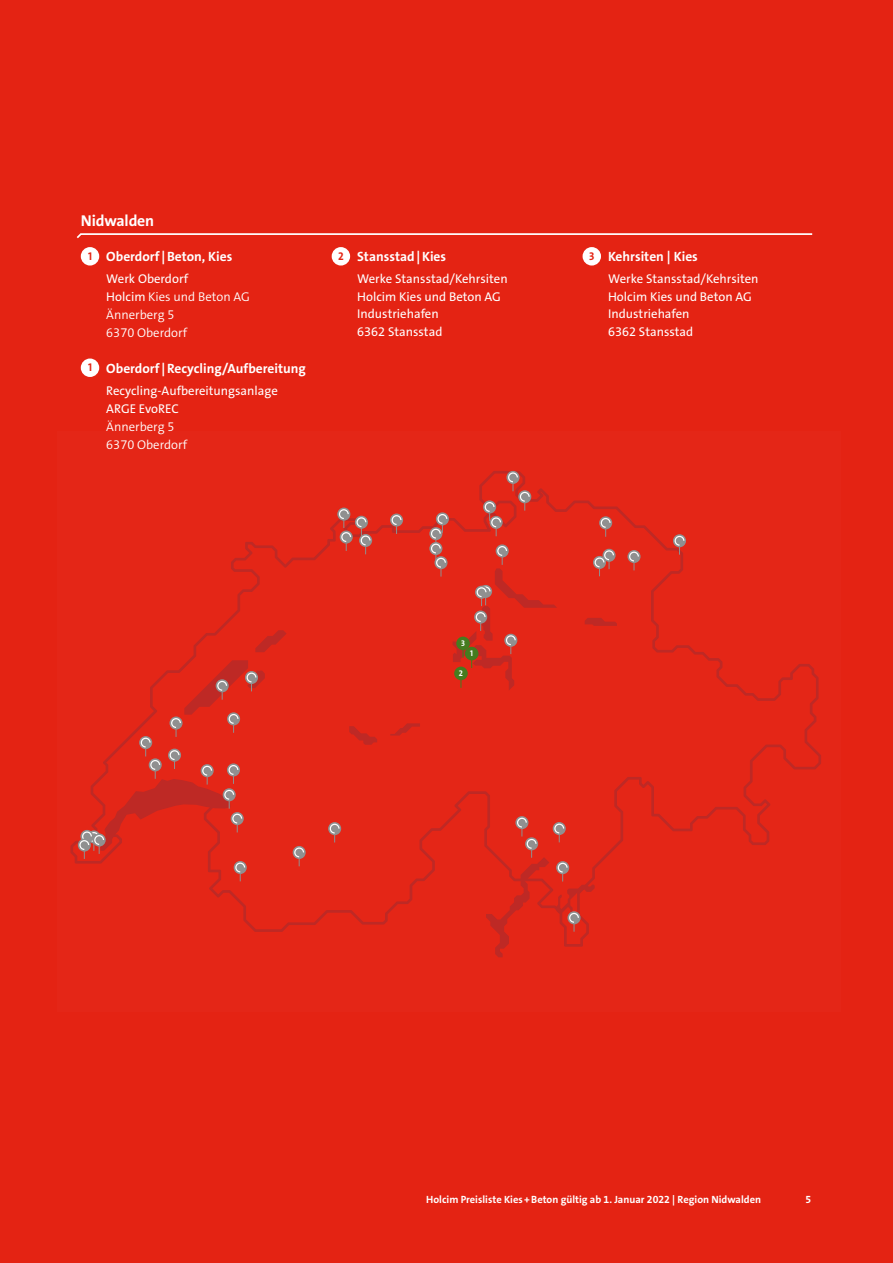
<style>
.page{position:relative;width:893px;height:1263px;background:#e42313}
.page>*{position:absolute;margin:0;border:0;box-sizing:border-box;transform-origin:0 0}
.t1{font:15.75px "The Sans LP7 Bld";letter-spacing:-.01em;color:#fff}
.t2{font:13.5px "The Sans LP7 Bld";color:#fff}
.t3{font:12.75px/17.5px "The Sans LP5 Plain";color:#fff}
.t4{font:12.75px/18px "The Sans LP4 Se Lig";color:#fff}
.t5{font:11.25px "The Sans LP7 Bld";color:#e42313}
.t6{font:10.5px "The Sans LP7 Bld";color:#fff}
.t7{font:8.25px "The Sans LP7 Bld";color:#fff}
.s1{font-family:"The Sans LP5 Plain"}
</style>
<div class="page">
<div style="left:57px;top:431px;width:784px;height:580px;background:#e42617"></div>
<svg style="left:70px;top:471px;width:751px;height:461px"></svg>
<svg style="left:349px;top:726px;width:28px;height:19px"></svg>
<svg style="left:390px;top:723px;width:30px;height:12px"></svg>
<svg style="left:585px;top:618px;width:32px;height:8px"></svg>
<svg style="left:255px;top:630px;width:32px;height:22px"></svg>
<svg style="left:627px;top:550px;width:13px;height:13px"></svg>
<svg style="left:629px;top:552px;width:10px;height:18px"></svg>
<svg style="left:602px;top:549px;width:14px;height:13px"></svg>
<svg style="left:593px;top:556px;width:13px;height:13px"></svg>
<svg style="left:595px;top:550px;width:19px;height:26px"></svg>
<svg style="left:673px;top:534px;width:13px;height:13px"></svg>
<svg style="left:675px;top:536px;width:9px;height:19px"></svg>
<svg style="left:599px;top:516px;width:13px;height:13px"></svg>
<svg style="left:601px;top:518px;width:10px;height:19px"></svg>
<svg style="left:515px;top:816px;width:13px;height:13px"></svg>
<svg style="left:429px;top:527px;width:13px;height:13px"></svg>
<svg style="left:429px;top:542px;width:13px;height:13px"></svg>
<svg style="left:390px;top:513px;width:13px;height:14px"></svg>
<svg style="left:392px;top:515px;width:9px;height:19px"></svg>
<svg style="left:337px;top:508px;width:13px;height:13px"></svg>
<svg style="left:339px;top:509px;width:32px;height:45px"></svg>
<svg style="left:293px;top:846px;width:13px;height:13px"></svg>
<svg style="left:294px;top:847px;width:10px;height:19px"></svg>
<svg style="left:328px;top:822px;width:13px;height:13px"></svg>
<svg style="left:330px;top:824px;width:10px;height:18px"></svg>
<svg style="left:431px;top:472px;width:127px;height:219px"></svg>
<svg style="left:486px;top:818px;width:109px;height:139px"></svg>
<svg style="left:79px;top:660px;width:186px;height:221px"></svg>
<svg style="left:76px;top:233px;width:737px;height:6px"></svg>
<div style="left:81px;top:247px;width:18px;height:19px;background:#fff;border-radius:50%"></div>
<div style="left:81px;top:358px;width:18px;height:19px;background:#fff;border-radius:50%"></div>
<div style="left:332px;top:247px;width:18px;height:19px;background:#fff;border-radius:50%"></div>
<div style="left:583px;top:247px;width:18px;height:19px;background:#fff;border-radius:50%"></div>
<p class="t1" style="left:81px;top:210px;width:75px">Nidwalden</p>
<p class="t2" style="left:106px;top:248px;width:128px">Oberdorf|Beton, Kies</p>
<p class="t3" style="left:106px;top:270px;width:83px">Werk Oberdorf</p>
<p class="t4" style="left:106px;top:288px;width:145px"><span class="s1">Holcim</span> Kies und Beton AG<br>Ännerberg 5<br>6370 Oberdorf</p>
<p class="t2" style="left:106px;top:360px;width:201px">Oberdorf|Recycling/Aufbereitung</p>
<p class="t3" style="left:106px;top:382px;width:173px;line-height:18px">Recycling-Aufbereitungsanlage<br>ARGE EvoREC</p>
<p class="t4" style="left:106px;top:418px;width:82px">Ännerberg 5<br>6370 Oberdorf</p>
<p class="t5" style="left:88px;top:249px;width:6px">1</p>
<p class="t5" style="left:88px;top:360px;width:6px">1</p>
<p class="t5" style="left:338px;top:249px;width:7px">2</p>
<p class="t2" style="left:608px;top:248px;width:91px">Kehrsiten | Kies</p>
<p class="t3" style="left:608px;top:270px;width:152px">Werke Stansstad/Kehrsiten<br>Holcim Kies und Beton AG<br>Industriehafen<br>6362 Stansstad</p>
<p class="t2" style="left:357px;top:248px;width:90px">Stansstad|Kies</p>
<p class="t3" style="left:357px;top:270px;width:152px">Werke Stansstad/Kehrsiten<br>Holcim Kies und Beton AG<br>Industriehafen<br>6362 Stansstad</p>
<p class="t5" style="left:589px;top:249px;width:7px">3</p>
<p class="t7" style="left:461px;top:638px;width:5px">3</p>
<p class="t7" style="left:470px;top:648px;width:4px">1</p>
<p class="t7" style="left:459px;top:668px;width:6px">2</p>
<p class="t6" style="left:426px;top:1192px;width:336px">Holcim Preisliste Kies+Beton gültig ab 1. Januar 2022 | Region Nidwalden</p>
<p class="t6" style="left:806px;top:1192px;width:7px">5</p>
</div>
